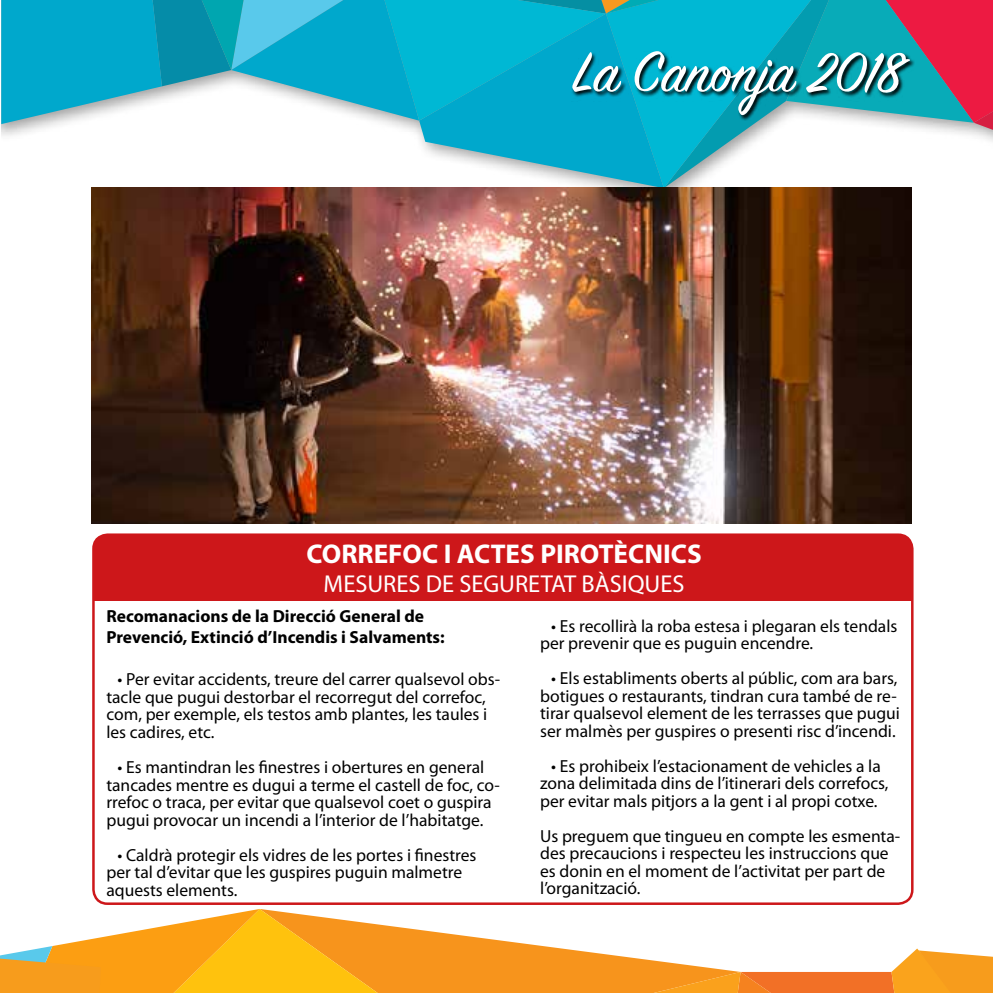
<style>
.page{position:relative;width:993px;height:993px;background:#fff}
.page>*{position:absolute;margin:0;border:0;box-sizing:border-box;transform-origin:0 0}
.t1{font:62.5px "Sign Painter House Script";color:#fff}
.t2{font:700 27.25px "Myriad Pro";color:#fff}
.t3{font:24.5px "Myriad Pro";color:#fff}
.t4{font:17.5px/17.5px "Myriad Pro";color:#000}
.t5{font:700 17.5px/21px "Myriad Pro";color:#000}
</style>
<div class="page">
<svg style="left:1px;top:0;width:991px;height:188px"></svg>
<div style="left:571px;top:51px;width:344px;height:70px;background:#000;opacity:.97"></div>
<svg style="left:0;top:909px;width:992px;height:83px"></svg>
<div style="left:93px;top:534px;width:819px;height:67px;background:#cd171a"></div>
<div style="left:92px;top:533px;width:821px;height:371px;border:2px solid #cd171a;border-radius:14px"></div>
<img style="left:91px;top:188px;width:819px;height:335px">
<h1 class="t1" style="left:572px;top:34px;width:330px">La Canonja 2018</h1>
<h2 class="t2" style="left:306px;top:538px;width:396px">CORREFOC I ACTES PIROTÈCNICS</h2>
<h3 class="t3" style="left:323px;top:570px;width:362px">MESURES DE SEGURETAT BÀSIQUES</h3>
<p class="t5" style="left:106px;top:606px;width:340px">Recomanacions de la Direcció General de<br>Prevenció, Extinció d’Incendis i Salvaments:</p>
<p class="t4" style="left:106px;top:671px;width:395px;text-indent:11px">• Per evitar accidents, treure del carrer qualsevol obs&shy;tacle que pugui destorbar el recorregut del correfoc, com, per exemple, els testos amb plantes, les taules i les cadires, etc.</p>
<p class="t4" style="left:106px;top:758px;width:394px;text-indent:11px">• Es mantindran les finestres i obertures en general tancades mentre es dugui a terme el castell de foc, co&shy;rrefoc o traca, per evitar que qualsevol coet o guspira pugui provocar un incendi a l’interior de l’habitatge.</p>
<p class="t4" style="left:106px;top:846px;width:371px;text-indent:11px">• Caldrà protegir els vidres de les portes i finestres per tal d’evitar que les guspires puguin malmetre aquests elements.</p>
<p class="t4" style="left:540px;top:617px;width:359px;text-indent:11px">• Es recollirà la roba estesa i plegaran els tendals per prevenir que es puguin encendre.</p>
<p class="t4" style="left:540px;top:669px;width:361px;text-align:center">• Els establiments oberts al públic, com ara bars, botigues o restaurants, tindran cura també de re&shy;tirar qualsevol element de les terrasses que pugui ser malmès per guspires o presenti risc d’incendi.</p>
<p class="t4" style="left:540px;top:757px;width:350px;text-indent:11px">• Es prohibeix l’estacionament de vehicles a la zona delimitada dins de l’itinerari dels correfocs, per evitar mals pitjors a la gent i al propi cotxe.</p>
<p class="t4" style="left:540px;top:827px;width:361px">Us preguem que tingueu en compte les esmenta&shy;des precaucions i respecteu les instruccions que es donin en el moment de l’activitat per part de l’organització.</p>
</div>
